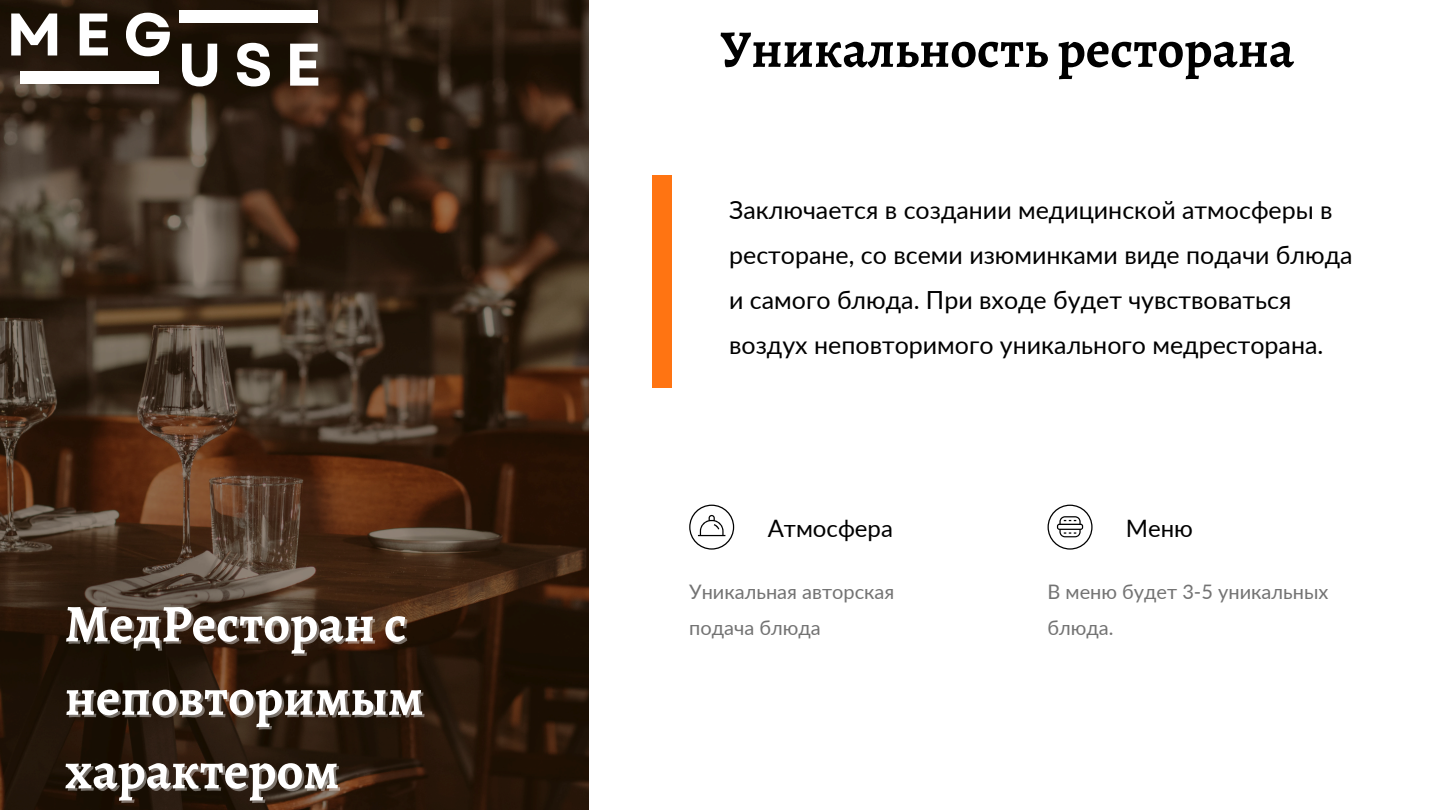
<style>
.page{position:relative;width:1440px;height:810px;background:#fff}
.page>*{position:absolute;margin:0;border:0;box-sizing:border-box;transform-origin:0 0}
.t1{font:700 60px "Garet";letter-spacing:.205em;color:#fff}
.t2{font:700 53px "Alegreya";color:#fff}
.t3{font:700 53px "Alegreya";color:#000}
.t4{font:25px/45px "Lato";color:#000}
.t5{font:24px "Lato";color:#000}
.t6{font:20px/36px "Lato";color:#737373}
</style>
<div class="page">
<div style="left:652px;top:175px;width:19px;height:213px;background:#ff7412"></div>
<img style="left:0;top:0;width:589px;height:810px">
<svg style="left:689px;top:505px;width:45px;height:45px"></svg>
<svg style="left:1048px;top:505px;width:45px;height:45px"></svg>
<div style="left:179px;top:10px;width:138px;height:13px;background:#fff"></div>
<div style="left:20px;top:71px;width:139px;height:13px;background:#fff"></div>
<p class="t1" style="left:6px;top:-9px;width:168px">MEG</p>
<p class="t1" style="left:177px;top:21px;width:146px">USE</p>
<h3 class="t3" style="left:720px;top:13px;width:576px">Уникальность ресторана</h3>
<h2 class="t4" style="left:729px;top:187px;width:625px">Заключается в создании медицинской атмосферы в ресторане, со всеми изюминками виде подачи блюда и самого блюда. При входе будет чувствоваться воздух неповторимого уникального медресторана.</h2>
<h3 class="t5" style="left:768px;top:514px;width:127px">Атмосфера</h3>
<h3 class="t5" style="left:1126px;top:514px;width:69px">Меню</h3>
<p class="t2" style="left:65px;top:587px;width:344px">МедРесторан с</p>
<h1 class="t2" style="left:65px;top:661px;width:360px">неповторимым</h1>
<h1 class="t2" style="left:65px;top:734px;width:276px">характером</h1>
<h2 class="t6" style="left:689px;top:573px;width:207px">Уникальная авторская подача блюда</h2>
<p class="t6" style="left:1048px;top:573px;width:282px">В меню будет 3-5 уникальных блюда.</p>
</div>
